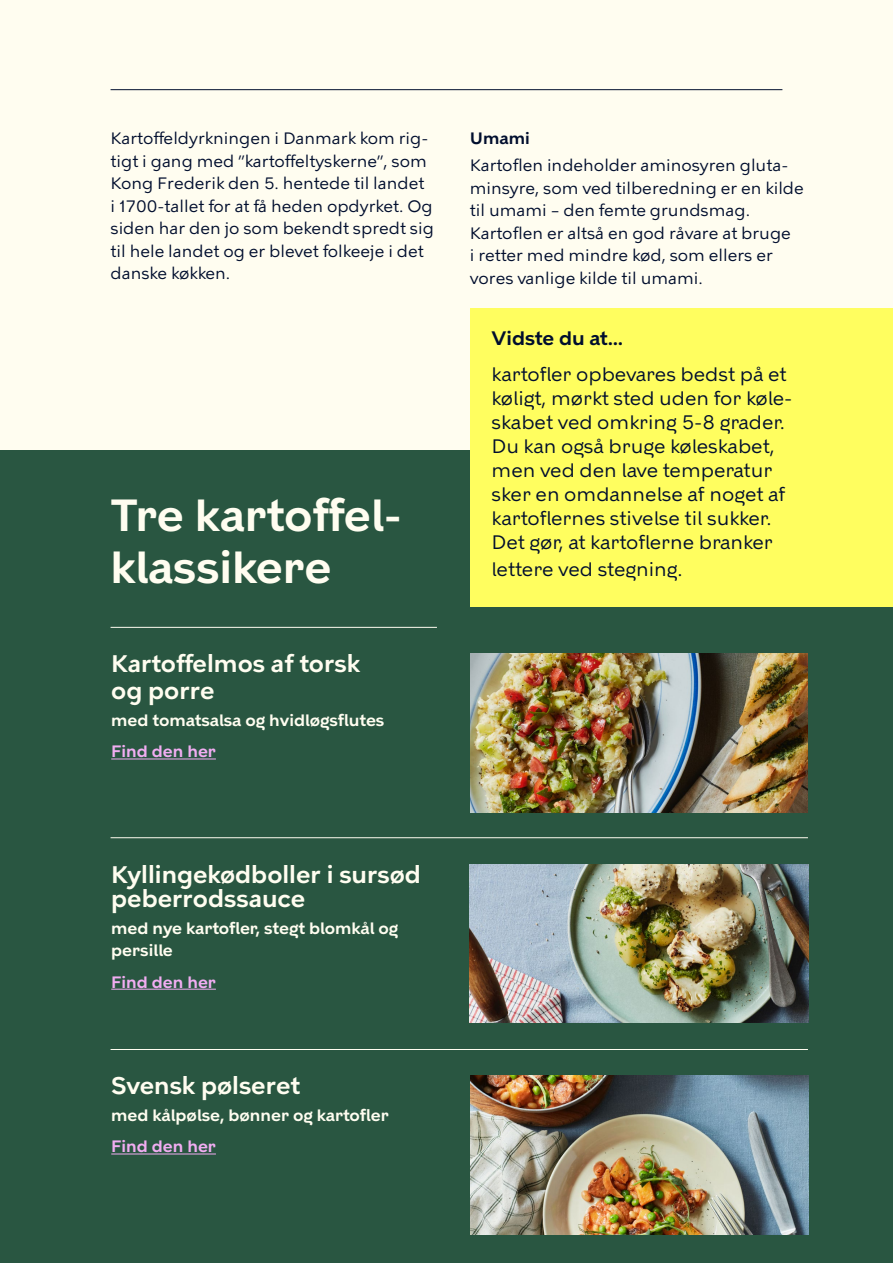
<style>
.page{position:relative;width:893px;height:1263px;background:#fffdf0}
.page>*{position:absolute;margin:0;border:0;box-sizing:border-box;transform-origin:0 0}
.t1{font:600 45px/52.5px "KBH";color:#fffdf0}
.t2{font:600 24px/27px "KBH";color:#fffdf0}
.t3{font:19.5px/24px "KBH";color:#000e2e}
.t4{font:16.5px "KBH Tekst";color:#000e2e}
.t5{font:600 16.5px/31.5px "KBH";color:#fffdf0}
.t6{font:600 16.5px "KBH";color:#f1adf2}
.t7{font:600 16.5px "KBH";color:#000e2e}
.s1{color:#f1adf2}
.s2{font-weight:600}
</style>
<div class="page">
<hr style="left:111px;top:89px;width:671px;height:1px;background:#000e2e">
<div style="left:0;top:451px;width:893px;height:812px;background:#295641"></div>
<hr style="left:111px;top:837px;width:697px;height:1px;background:#fffdf0">
<hr style="left:111px;top:1049px;width:697px;height:1px;background:#fffdf0">
<hr style="left:111px;top:627px;width:326px;height:1px;background:#fffdf0">
<img style="left:470px;top:654px;width:338px;height:158px">
<img style="left:470px;top:864px;width:338px;height:159px">
<img style="left:470px;top:1076px;width:338px;height:159px">
<hr style="left:111px;top:758px;width:105px;height:1px;background:#f1adf2">
<hr style="left:111px;top:1153px;width:105px;height:1px;background:#f1adf2">
<hr style="left:111px;top:989px;width:105px;height:1px;background:#f1adf2">
<div style="left:470px;top:308px;width:423px;height:298px;background:#fffe5f"></div>
<p class="t4" style="left:111px;top:128px;width:319px">Kartoffeldyrkningen i Danmark kom rig-</p>
<p class="t7" style="left:470px;top:128px;width:61px">Umami</p>
<p class="t4" style="left:111px;top:151px;width:318px">tigt i gang med ”kartoffeltyskerne”, som</p>
<p class="t4" style="left:470px;top:155px;width:320px">Kartoflen indeholder aminosyren gluta-</p>
<p class="t4" style="left:111px;top:173px;width:315px">Kong Frederik den 5. hentede til landet</p>
<p class="t4" style="left:470px;top:178px;width:335px">minsyre, som ved tilberedning er en kilde</p>
<p class="t4" style="left:111px;top:196px;width:324px">i 1700-tallet for at få heden opdyrket. Og</p>
<p class="t4" style="left:470px;top:200px;width:282px">til umami – den femte grundsmag.</p>
<p class="t4" style="left:111px;top:218px;width:325px">siden har den jo som bekendt spredt sig</p>
<p class="t4" style="left:470px;top:223px;width:322px">Kartoflen er altså en god råvare at bruge</p>
<p class="t4" style="left:111px;top:241px;width:315px">til hele landet og er blevet folkeeje i det</p>
<p class="t4" style="left:470px;top:245px;width:304px">i retter med mindre kød, som ellers er</p>
<p class="t4" style="left:111px;top:263px;width:121px">danske køkken.</p>
<p class="t4" style="left:470px;top:268px;width:234px">vores vanlige kilde til umami.</p>
<p class="t1" style="left:111px;top:489px;width:293px">Tre kartoffel&shy;klassikere</p>
<p class="t2" style="left:111px;top:650px;width:250px">Kartoffelmos af torsk og porre</p>
<p class="t5" style="left:111px;top:704px;width:275px">med tomatsalsa og hvidløgsflutes<br><span class="s1">Find den her</span></p>
<p class="t2" style="left:111px;top:862px;width:311px;line-height:24px">Kyllingekødboller i sursød peberrodssauce</p>
<p class="t5" style="left:111px;top:916px;width:288px;line-height:22.5px">med nye kartofler, stegt blomkål og persille</p>
<p class="t6" style="left:111px;top:971px;width:105px">Find den her</p>
<p class="t2" style="left:111px;top:1072px;width:191px">Svensk pølseret</p>
<p class="t5" style="left:111px;top:1099px;width:278px">med kålpølse, bønner og kartofler<br><span class="s1">Find den her</span></p>
<p class="t3" style="left:492px;top:320px;width:296px;line-height:36px"><span class="s2">Vidste du at…<br></span>kartofler opbevares bedst på et</p>
<p class="t3" style="left:492px;top:386px;width:302px">køligt, mørkt sted uden for køle&shy;skabet ved omkring 5-8 grader.<br>Du kan også bruge køleskabet, men ved den lave temperatur sker en omdannelse af noget af kartoflernes stivelse til sukker.<br>Det gør, at kartoflerne branker</p>
<p class="t3" style="left:492px;top:557px;width:193px">lettere ved stegning.</p>
</div>
